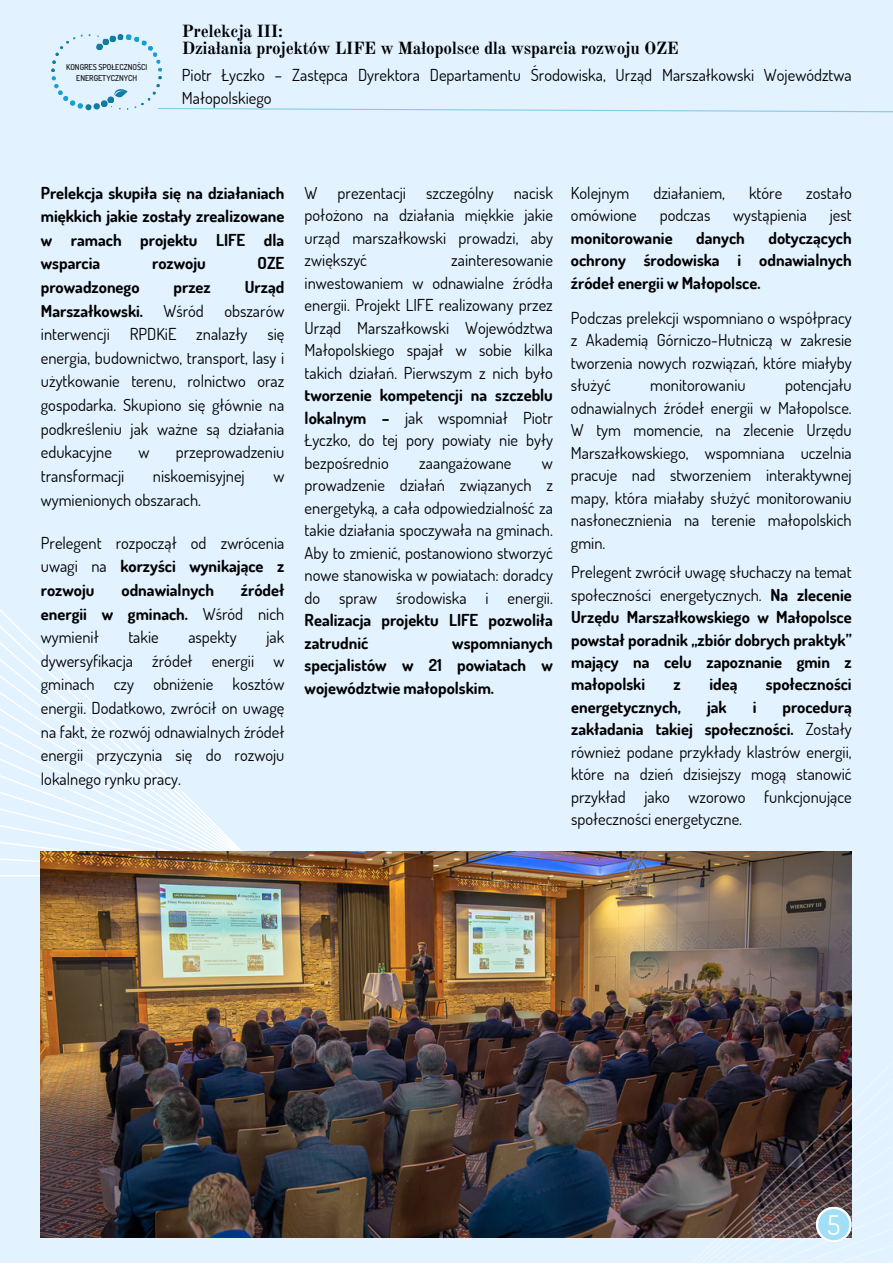
<style>
.page{position:relative;width:893px;height:1264px;background:#fff}
.page>*{position:absolute;margin:0;border:0;box-sizing:border-box;transform-origin:0 0}
.t1{font:27px "Dosis";color:#fff}
.t2{font:700 17.25px "Old Standard";letter-spacing:-.02em;color:#000}
.t3{font:16.5px/22.5px "Dosis";color:#000;text-align:justify}
.t4{font:700 16.5px/22.5px "Dosis";color:#000;text-align:justify}
.t5{font:500 8.1px "Dosis";color:#000}
.s1{font-weight:700}
.s2{font-weight:400}
</style>
<div class="page">
<div style="left:0;top:0;width:892px;height:1262px;background:#e2f2ff"></div>
<svg style="left:0;top:609px;width:242px;height:267px"></svg>
<img style="left:41px;top:851px;width:810px;height:386px">
<img style="left:624px;top:973px;width:228px;height:265px">
<svg style="left:51px;top:34px;width:841px;height:79px"></svg>
<svg style="left:815px;top:1206px;width:36px;height:36px"></svg>
<p class="t5" style="left:66px;top:61px;width:83px">KONGRES SPOŁECZNOŚCI</p>
<p class="t5" style="left:76px;top:73px;width:63px">ENERGETYCZNYCH</p>
<p class="t2" style="left:182px;top:20px;width:103px">Prelekcja III:</p>
<p class="t2" style="left:182px;top:37px;width:498px">Działania projektów LIFE w Małopolsce dla wsparcia rozwoju OZE</p>
<p class="t3" style="left:182px;top:64px;width:671px">Piotr Łyczko – Zastępca Dyrektora Departamentu Środowiska, Urząd Marszałkowski Województwa<br>Małopolskiego</p>
<p class="t4" style="left:41px;top:180px;width:245px;line-height:23.5px">Prelekcja skupiła się na działaniach miękkich jakie zostały zrealizowane w ramach projektu LIFE dla wsparcia</p>
<p class="t3" style="left:304px;top:181px;width:250px">W prezentacji szczególny nacisk położono na działania miękkie jakie urząd marszałkowski prowadzi, aby zwiększyć</p>
<p class="t3" style="left:571px;top:181px;width:60px">Kolejnym</p>
<p class="t3" style="left:653px;top:181px;width:73px">działaniem,</p>
<p class="t3" style="left:749px;top:181px;width:35px">które</p>
<p class="t3" style="left:806px;top:181px;width:47px">zostało</p>
<p class="t3" style="left:571px;top:204px;width:67px">omówione</p>
<p class="t3" style="left:659px;top:204px;width:52px">podczas</p>
<p class="t3" style="left:733px;top:204px;width:75px">wystąpienia</p>
<p class="t3" style="left:829px;top:204px;width:23px">jest</p>
<p class="t4" style="left:571px;top:226px;width:103px">monitorowanie</p>
<p class="t4" style="left:696px;top:226px;width:50px">danych</p>
<p class="t4" style="left:571px;top:226px;width:282px;text-indent:197px">dotyczących ochrony środowiska i odnawialnych źródeł energii w Małopolsce.</p>
<p class="t3" style="left:304px;top:249px;width:250px;text-indent:146px">zainteresowanie inwestowaniem w odnawialne źródła energii. Projekt LIFE realizowany przez Urząd Marszałkowski Województwa Małopolskiego spajał w sobie kilka takich działań. Pierwszym z nich było <span class="s1">tworzenie kompetencji na szczeblu lokalnym –</span> jak wspomniał Piotr Łyczko, do tej pory powiaty nie były bezpośrednio</p>
<p class="t4" style="left:152px;top:252px;width:55px">rozwoju</p>
<p class="t4" style="left:257px;top:252px;width:28px">OZE</p>
<p class="t3" style="left:41px;top:275px;width:245px;line-height:23.5px;text-indent:204px"><span class="s1">Urząd Marszałkowski.</span> Wśród obszarów interwencji RPDKiE znalazły się energia, budownictwo, transport, lasy i użytkowanie terenu, rolnictwo oraz gospodarka. Skupiono się głównie na podkreśleniu jak ważne są działania edukacyjne</p>
<p class="t4" style="left:41px;top:275px;width:100px">prowadzonego</p>
<p class="t4" style="left:174px;top:275px;width:39px">przez</p>
<p class="t3" style="left:571px;top:306px;width:282px">Podczas prelekcji wspomniano o współpracy z Akademią Górniczo-Hutniczą w zakresie tworzenia nowych rozwiązań, które miałyby służyć</p>
<p class="t3" style="left:571px;top:373px;width:282px;text-indent:214px">potencjału odnawialnych źródeł energii w Małopolsce.<br>W tym momencie, na zlecenie Urzędu Marszałkowskiego, wspomniana uczelnia pracuje nad stworzeniem interaktywnej mapy, która miałaby służyć monitorowaniu nasłonecznienia na terenie małopolskich</p>
<p class="t3" style="left:650px;top:373px;width:97px">monitorowaniu</p>
<p class="t3" style="left:138px;top:440px;width:12px">w</p>
<p class="t3" style="left:176px;top:440px;width:110px">przeprowadzeniu</p>
<p class="t3" style="left:419px;top:451px;width:94px">zaangażowane</p>
<p class="t3" style="left:304px;top:451px;width:250px;text-indent:237px">w prowadzenie działań związanych z energetyką, a cała odpowiedzialność za takie działania spoczywała na gminach.<br>Aby to zmienić, postanowiono stworzyć nowe stanowiska w powiatach: doradcy do spraw środowiska i energii.<br><span class="s1">Realizacja projektu LIFE pozwoliła zatrudnić</span></p>
<p class="t3" style="left:41px;top:464px;width:85px">transformacji</p>
<p class="t3" style="left:153px;top:464px;width:93px">niskoemisyjnej</p>
<p class="t3" style="left:273px;top:464px;width:12px">w</p>
<p class="t3" style="left:41px;top:488px;width:162px">wymienionych obszarach.</p>
<p class="t3" style="left:41px;top:531px;width:245px">Prelegent rozpoczął od zwrócenia</p>
<p class="t3" style="left:571px;top:531px;width:36px">gmin.</p>
<p class="t4" style="left:41px;top:554px;width:245px;line-height:23.5px"><span class="s2">uwagi na</span> korzyści wynikające z rozwoju</p>
<p class="t4" style="left:571px;top:560px;width:282px"><span class="s2">Prelegent zwrócił uwagę słuchaczy na temat społeczności energetycznych.</span> Na zlecenie Urzędu Marszałkowskiego w Małopolsce powstał poradnik „zbiór dobrych praktyk” mający na celu zapoznanie gmin z małopolski</p>
<p class="t4" style="left:41px;top:577px;width:245px;line-height:23.5px;text-indent:200px">źródeł energii w gminach. <span class="s2">Wśród nich wymienił</span></p>
<p class="t4" style="left:121px;top:578px;width:94px">odnawialnych</p>
<p class="t3" style="left:41px;top:625px;width:245px;line-height:23.5px;text-indent:225px">jak dywersyfikacja źródeł energii w gminach czy obniżenie kosztów energii. Dodatkowo, zwrócił on uwagę na fakt, że rozwój odnawialnych źródeł energii przyczynia się do rozwoju lokalnego rynku pracy.</p>
<p class="t3" style="left:128px;top:625px;width:32px">takie</p>
<p class="t3" style="left:188px;top:625px;width:50px">aspekty</p>
<p class="t4" style="left:304px;top:631px;width:250px;text-indent:148px">wspomnianych specjalistów w 21 powiatach w województwie małopolskim.</p>
<p class="t4" style="left:673px;top:672px;width:9px">z</p>
<p class="t4" style="left:709px;top:672px;width:30px">ideą</p>
<p class="t4" style="left:766px;top:672px;width:87px">społeczności</p>
<p class="t4" style="left:571px;top:695px;width:111px">energetycznych,</p>
<p class="t4" style="left:707px;top:695px;width:21px">jak</p>
<p class="t4" style="left:752px;top:695px;width:5px">i</p>
<p class="t3" style="left:571px;top:695px;width:282px;text-indent:211px"><span class="s1">procedurą zakładania takiej społeczności.</span> Zostały również podane przykłady klastrów energii, które na dzień dzisiejszy mogą stanowić przykład jako wzorowo funkcjonujące społeczności energetyczne.</p>
<p class="t1" style="left:827px;top:1207px;width:14px">5</p>
</div>
